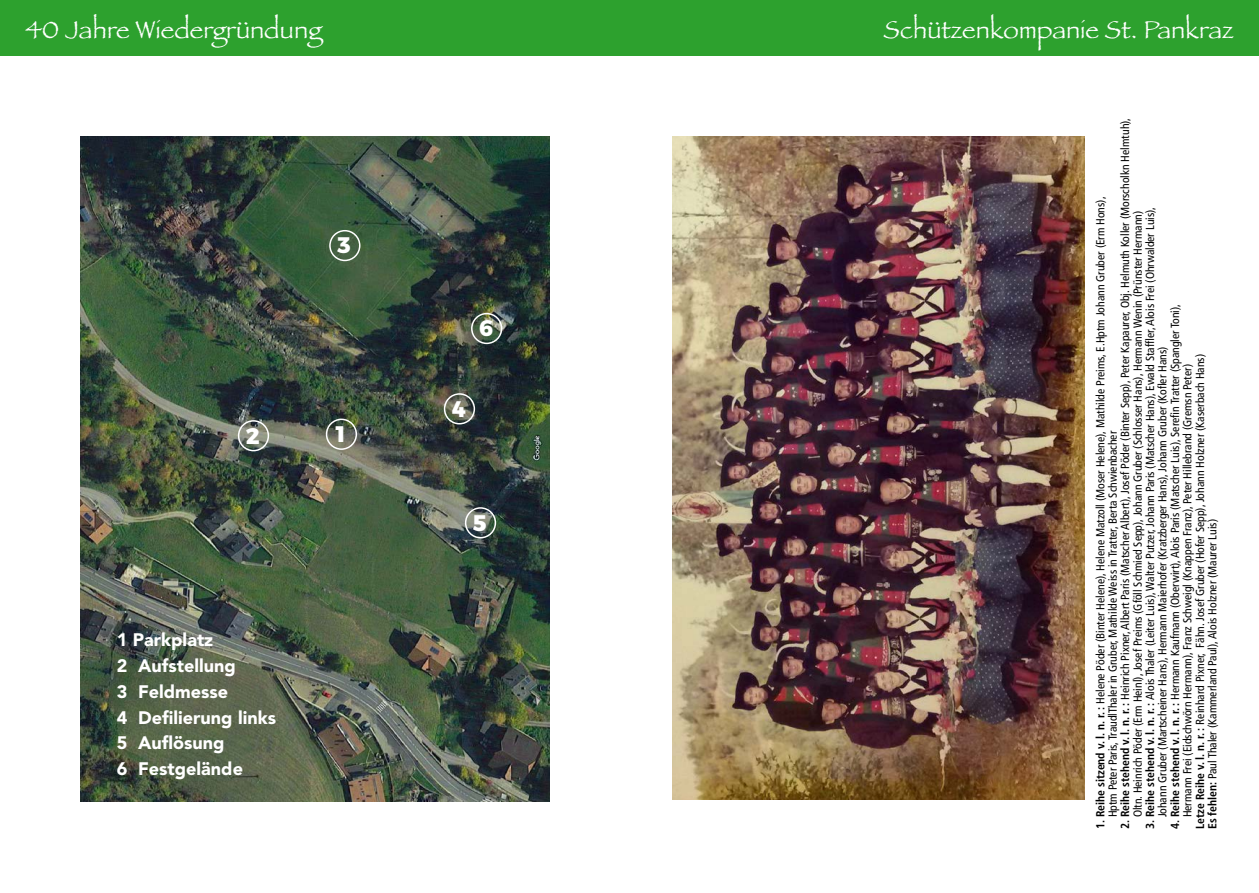
<style>
.page{position:relative;width:1259px;height:893px;background:#fff}
.page>*{position:absolute;margin:0;border:0;box-sizing:border-box;transform-origin:0 0}
.t1{font:25.5px "Papyrus";color:#fff}
.t2{font:800 22.5px "Montserrat";color:#fff}
.t3{font:900 18px/25.8px "Avenir";color:#fff}
.t4{font:condensed 11.7px/12.5px "Frutiger";color:#000}
.s1{font-weight:700}
</style>
<div class="page">
<div style="left:0;top:0;width:1259px;height:55px;background:#2da12e"></div>
<img style="left:80px;top:136px;width:469px;height:666px">
<div style="left:238px;top:420px;width:31px;height:31px;border:2px solid #fff;border-radius:50%"></div>
<div style="left:444px;top:393px;width:31px;height:31px;border:2px solid #fff;border-radius:50%"></div>
<div style="left:465px;top:507px;width:31px;height:31px;border:2px solid #fff;border-radius:50%"></div>
<div style="left:471px;top:313px;width:31px;height:31px;border:2px solid #fff;border-radius:50%"></div>
<div style="left:326px;top:419px;width:31px;height:31px;border:2px solid #fff;border-radius:50%"></div>
<div style="left:329px;top:230px;width:31px;height:31px;border:2px solid #fff;border-radius:50%"></div>
<img style="left:672px;top:136px;width:412px;height:663px">
<h1 class="t1" style="left:26px;top:14px;width:298px">40 Jahre Wiedergründung</h1>
<h1 class="t1" style="left:883px;top:14px;width:351px">Schützenkompanie St. Pankraz</h1>
<h2 class="t2" style="left:246px;top:417px;width:15px">2</h2>
<h2 class="t2" style="left:337px;top:227px;width:15px">3</h2>
<h2 class="t2" style="left:334px;top:415px;width:15px">1</h2>
<h3 class="t3" style="left:117px;top:627px;width:161px">1 Parkplatz<br>2 Aufstellung<br>3 Feldmesse<br>4 Defilierung links<br>5 Auflösung<br>6 Festgelände</h3>
<h2 class="t2" style="left:479px;top:310px;width:15px">6</h2>
<h2 class="t2" style="left:452px;top:390px;width:15px">4</h2>
<h2 class="t2" style="left:473px;top:504px;width:15px">5</h2>
<p class="t4" style="left:1119px;top:817px;width:701px;text-indent:-12px;rotate:-90deg"><span class="s1">2. Reihe stehend v. l. n. r. :</span> Heinrich Pixner, Albert Paris (Matscher Albert), Josef Pöder (Binter Sepp), Peter Kapaurer, Obj. Helmuth Koller (Morscholkn Helmtuh),<br>Oltn. Heinrich Pöder (Erm Heinl), Josef Preims (Gföll Schmied Sepp), Johann Gruber (Schlosser Hans), Hermann Wenin (Prünster Hermann)</p>
<p class="t4" style="left:1094px;top:817px;width:622px;text-indent:-12px;rotate:-90deg"><span class="s1">1. Reihe sitzend v. l. n. r. :</span> Helene Pöder (Binter Helene), Helene Matzoll (Moser Helene), Mathilde Preims, E.Hptm Johann Gruber (Erm Hons),<br>Hptm Peter Paris, TraudlThaler in Gruber, Mathilde Weiss in Tratter, Berta Schwienbacher</p>
<p class="t4" style="left:1144px;top:817px;width:612px;text-indent:-12px;rotate:-90deg"><span class="s1">3. Reihe stehend v. l. n. r. :</span> Alois Thaler (Leiter Luis), Walter Putzer, Johann Paris (Matscher Hans), Ewald Staffler, Alois Frei (Ohrwalder Luis),<br>Johann Gruber (Martscheiner Hans), Hermann Maierhofer (Kratzberger Hans), Johann Gruber (Kofler Hans)</p>
<p class="t4" style="left:1169px;top:829px;width:527px;rotate:-90deg"><span class="s1">4. Reihe stehend v. l. n. r. :</span> Hermann Kaufmann (Oberwirt), Alois Paris (Matscher Luis), Serefin Tratter (Spangler Toni),</p>
<p class="t4" style="left:1181px;top:817px;width:455px;rotate:-90deg">Hermann Frei (Eidschwörn Hermann), Franz Schweigl (Knappen Franz), Peter Hillebrand (Gremsn Peter)</p>
<p class="t4" style="left:1193px;top:829px;width:477px;rotate:-90deg"><span class="s1">Letze Reihe v. l. n. r. :</span> Reinhard Pixner, Fähn. Josef Gruber (Hofer Sepp), Johann Holzner (Kaserbach Hans)</p>
<p class="t4" style="left:1206px;top:829px;width:312px;rotate:-90deg"><span class="s1">Es fehlen:</span> Paul Thaler (Kammerland Paul), Alois Holzner (Maurer Luis)</p>
</div>
